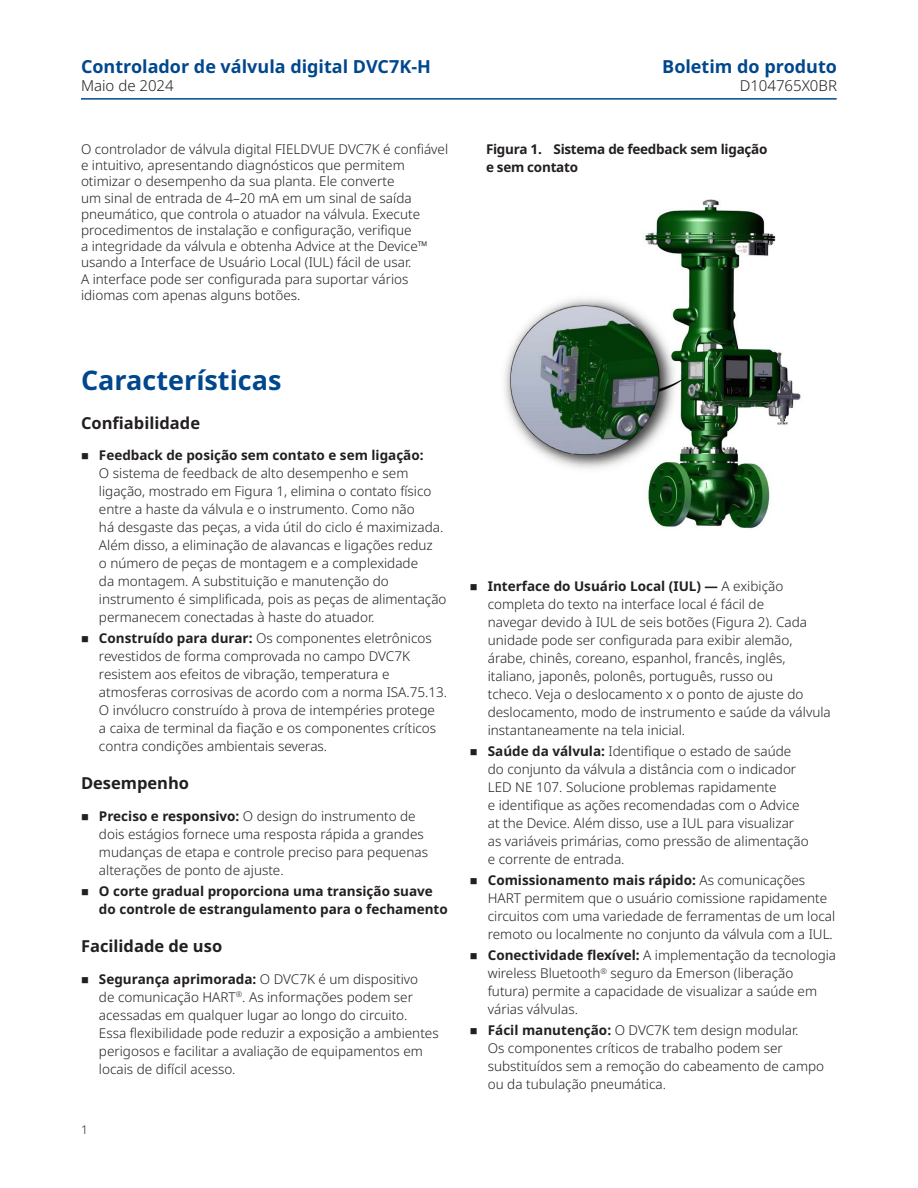
<style>
.page{position:relative;width:918px;height:1188px;background:#fff}
.page>*{position:absolute;margin:0;border:0;box-sizing:border-box;transform-origin:0 0}
._02_Section_title{font:700 27px "Noto Sans";color:#01478d}
.t1{font:700 18px "Noto Sans";color:#01478d}
._02_Subhead_2{font:700 16.5px "Noto Sans";color:#231f20}
.t2{font:300 15px "Noto Sans";color:#231f20}
._01_Body_text{font:300 13.5px/18px "Noto Sans";color:#231f20}
._03_Figure_title{font:700 13.5px/18px "Noto Sans";color:#231f20}
._03_Figure_title-2{font:700 13.5px/18px "Noto Sans";letter-spacing:-.02em;color:#231f20}
.t3{font:300 12px "Noto Sans";color:#231f20}
.s1{font-weight:700}
</style>
<div class="page">
<hr style="left:81px;top:98px;width:756px;height:2px;background:#01478d">
<img style="left:504px;top:199px;width:297px;height:330px">
<h2 class="t1" style="left:81px;top:57px;width:351px">Controlador de válvula digital DVC7K-H</h2>
<h2 class="t1" style="left:662px;top:57px;width:176px">Boletim do produto</h2>
<p class="t2" style="left:81px;top:77px;width:94px">Maio de 2024</p>
<p class="t2" style="left:740px;top:77px;width:99px">D104765X0BR</p>
<p class="_01_Body_text" style="left:81px;top:141px;width:369px;line-height:16.2px">O controlador de válvula digital FIELDVUE DVC7K é confiável e intuitivo, apresentando diagnósticos que permitem otimizar o desempenho da sua planta. Ele converte<br>um sinal de entrada de 4–20 mA em um sinal de saída pneumático, que controla o atuador na válvula. Execute procedimentos de instalação e configuração, verifique<br>a integridade da válvula e obtenha Advice at the Device™ usando a Interface de Usuário Local (IUL) fácil de usar.<br>A interface pode ser configurada para suportar vários idiomas com apenas alguns botões.</p>
<p class="_02_Section_title" style="left:81px;top:365px;width:202px">Características</p>
<p class="_02_Subhead_2" style="left:81px;top:413px;width:121px">Confiabilidade</p>
<p class="_01_Body_text" style="left:99px;top:447px;width:349px"><span class="s1">Feedback de posição sem contato e sem ligação:<br></span>O sistema de feedback de alto desempenho e sem ligação, mostrado em Figura 1, elimina o contato físico entre a haste da válvula e o instrumento. Como não<br>há desgaste das peças, a vida útil do ciclo é maximizada.<br>Além disso, a eliminação de alavancas e ligações reduz<br>o número de peças de montagem e a complexidade<br>da montagem. A substituição e manutenção do instrumento é simplificada, pois as peças de alimentação permanecem conectadas à haste do atuador.</p>
<p class="_01_Body_text" style="left:99px;top:630px;width:350px"><span class="s1">Construído para durar:</span> Os componentes eletrônicos revestidos de forma comprovada no campo DVC7K resistem aos efeitos de vibração, temperatura e atmosferas corrosivas de acordo com a norma ISA.75.13.<br>O invólucro construído à prova de intempéries protege<br>a caixa de terminal da fiação e os componentes críticos contra condições ambientais severas.</p>
<p class="_02_Subhead_2" style="left:81px;top:774px;width:110px">Desempenho</p>
<p class="_01_Body_text" style="left:99px;top:807px;width:331px"><span class="s1">Preciso e responsivo:</span> O design do instrumento de dois estágios fornece uma resposta rápida a grandes mudanças de etapa e controle preciso para pequenas alterações de ponto de ajuste.</p>
<p class="_03_Figure_title" style="left:99px;top:882px;width:350px">O corte gradual proporciona uma transição suave do controle de estrangulamento para o fechamento</p>
<p class="_02_Subhead_2" style="left:81px;top:937px;width:143px">Facilidade de uso</p>
<p class="_01_Body_text" style="left:99px;top:970px;width:341px"><span class="s1">Segurança aprimorada:</span> O DVC7K é um dispositivo<br>de comunicação HART<sup>®</sup>. As informações podem ser acessadas em qualquer lugar ao longo do circuito.<br>Essa flexibilidade pode reduzir a exposição a ambientes perigosos e facilitar a avaliação de equipamentos em locais de difícil acesso.</p>
<p class="t3" style="left:81px;top:1123px;width:8px">1</p>
<p class="_03_Figure_title-2" style="left:486px;top:140px;width:283px">Figura 1. Sistema de feedback sem ligação e sem contato</p>
<p class="_01_Body_text" style="left:488px;top:577px;width:345px"><span class="s1">Interface do Usuário Local (IUL) —</span> A exibição completa do texto na interface local é fácil de<br>navegar devido à IUL de seis botões (Figura 2). Cada unidade pode ser configurada para exibir alemão, árabe, chinês, coreano, espanhol, francês, inglês, italiano, japonês, polonês, português, russo ou<br>tcheco. Veja o deslocamento x o ponto de ajuste do deslocamento, modo de instrumento e saúde da válvula instantaneamente na tela inicial.</p>
<p class="_01_Body_text" style="left:488px;top:742px;width:323px"><span class="s1">Saúde da válvula:</span> Identifique o estado de saúde do conjunto da válvula a distância com o indicador LED NE 107. Solucione problemas rapidamente<br>e identifique as ações recomendadas com o Advice at the Device. Além disso, use a IUL para visualizar as variáveis primárias, como pressão de alimentação e corrente de entrada.</p>
<p class="_01_Body_text" style="left:488px;top:871px;width:349px"><span class="s1">Comissionamento mais rápido:</span> As comunicações HART permitem que o usuário comissione rapidamente circuitos com uma variedade de ferramentas de um local remoto ou localmente no conjunto da válvula com a IUL.</p>
<p class="_01_Body_text" style="left:488px;top:946px;width:350px"><span class="s1">Conectividade flexível:</span> A implementação da tecnologia wireless Bluetooth<sup>®</sup> seguro da Emerson (liberação futura) permite a capacidade de visualizar a saúde em várias válvulas.</p>
<p class="_01_Body_text" style="left:488px;top:1021px;width:338px"><span class="s1">Fácil manutenção:</span> O DVC7K tem design modular.<br>Os componentes críticos de trabalho podem ser substituídos sem a remoção do cabeamento de campo ou da tubulação pneumática.</p>
</div>
